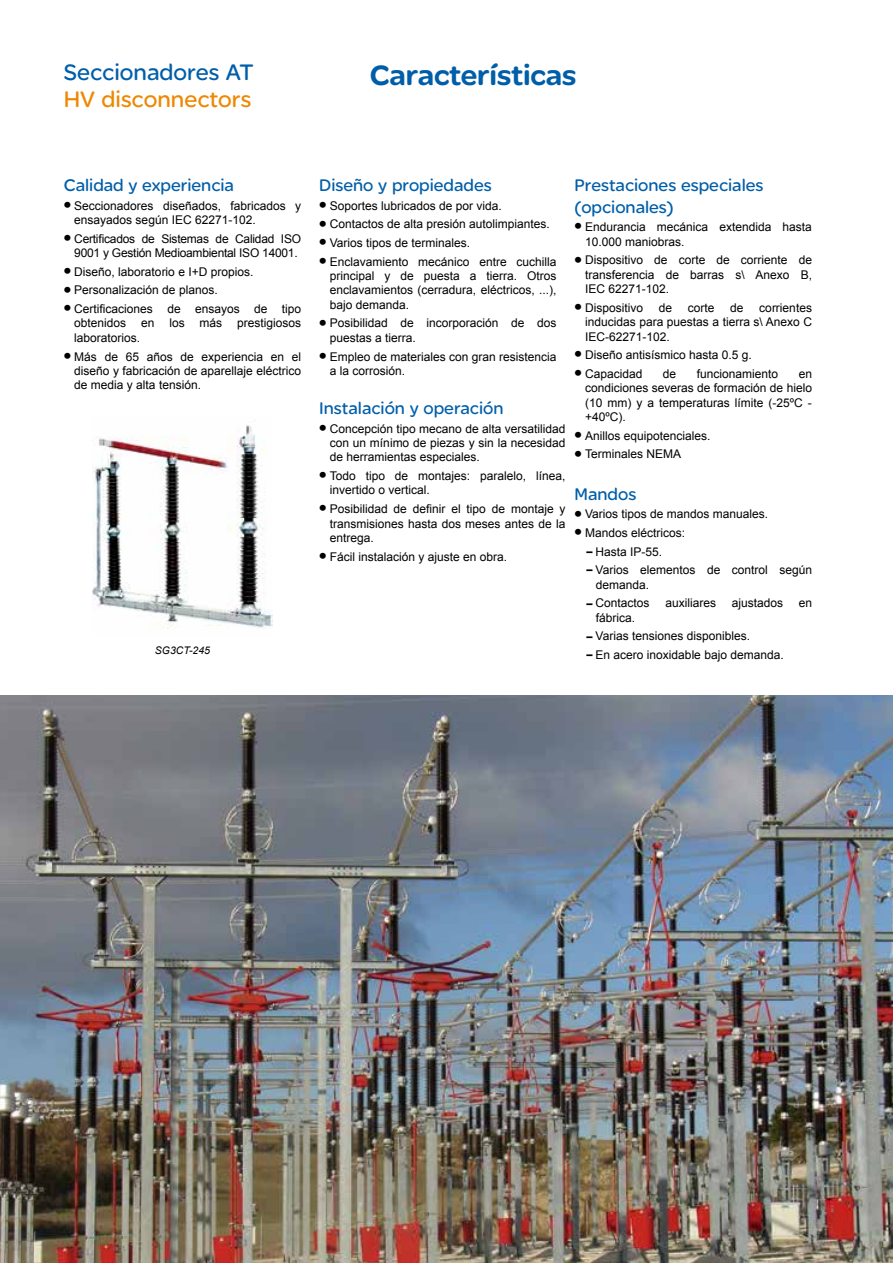
<style>
.page{position:relative;width:893px;height:1263px;background:#fff}
.page>*{position:absolute;margin:0;border:0;box-sizing:border-box;transform-origin:0 0}
.t1{font:900 30px "SE Optimist";letter-spacing:-.005em;color:#005ea9}
.t2{font:24px "SE Optimist";color:#005ea9}
.t3{font:24px "SE Optimist";color:#ee8802}
.t4{font:18px/21.6px "SE Optimist";color:#005ea9}
.t5{font:12px/14.4px "Arial";color:#000;text-align:justify}
.t6{font:12px/14.4px "Arial";letter-spacing:-.02em;color:#000;text-align:center}
.t7{font:italic 10.5px "Arial";color:#000}
.s1{font-weight:700;font-size:21px}
.s2{font-family:"Helvetica Neue";font-size:21px}
</style>
<div class="page">
<img style="left:93px;top:425px;width:179px;height:203px">
<img style="left:0;top:695px;width:893px;height:568px">
<h2 class="t2" style="left:64px;top:59px;width:191px">Seccionadores AT</h2>
<h2 class="t3" style="left:64px;top:86px;width:189px">HV disconnectors</h2>
<h1 class="t1" style="left:370px;top:58px;width:208px">Características</h1>
<h3 class="t4" style="left:64px;top:174px;width:172px">Calidad y experiencia</h3>
<p class="t5" style="left:74px;top:198px;width:228px;text-indent:-10px"><span class="s1">•</span> Seccionadores diseñados, fabricados y ensayados según IEC 62271-102.</p>
<p class="t6" style="left:64px;top:231px;width:239px"><span class="s1">•</span> Certificados de Sistemas de Calidad ISO<br>9001 y Gestión Medioambiental ISO 14001.</p>
<p class="t5" style="left:64px;top:264px;width:191px"><span class="s1">•</span> Diseño, laboratorio e I+D propios.</p>
<p class="t5" style="left:64px;top:283px;width:155px"><span class="s1">•</span> Personalización de planos.</p>
<p class="t5" style="left:74px;top:302px;width:228px;text-indent:-10px"><span class="s1">•</span> Certificaciones de ensayos de tipo obtenidos en los más prestigiosos laboratorios.</p>
<p class="t5" style="left:74px;top:349px;width:228px;text-indent:-10px"><span class="s1">•</span> Más de 65 años de experiencia en el diseño y fabricación de aparellaje eléctrico de media y alta tensión.</p>
<p class="t7" style="left:155px;top:644px;width:57px">SG3CT-245</p>
<h3 class="t4" style="left:319px;top:174px;width:174px">Diseño y propiedades</h3>
<p class="t5" style="left:319px;top:198px;width:184px"><span class="s1">•</span> Soportes lubricados de por vida.</p>
<p class="t5" style="left:319px;top:217px;width:232px"><span class="s1">•</span> Contactos de alta presión autolimpiantes.</p>
<p class="t5" style="left:319px;top:236px;width:152px"><span class="s1">•</span> Varios tipos de terminales.</p>
<p class="t5" style="left:330px;top:254px;width:228px;text-indent:-10px"><span class="s1">•</span> Enclavamiento mecánico entre cuchilla principal y de puesta a tierra. Otros enclavamientos (cerradura, eléctricos, ...), bajo demanda.</p>
<p class="t5" style="left:330px;top:316px;width:228px;text-indent:-10px"><span class="s1">•</span> Posibilidad de incorporación de dos puestas a tierra.</p>
<p class="t5" style="left:330px;top:349px;width:228px;text-indent:-10px"><span class="s1">•</span> Empleo de materiales con gran resistencia a la corrosión.</p>
<h3 class="t4" style="left:319px;top:397px;width:186px">Instalación y operación</h3>
<p class="t5" style="left:330px;top:421px;width:237px;text-indent:-10px"><span class="s1">•</span> Concepción tipo mecano de alta versatilidad con un mínimo de piezas y sin la necesidad de herramientas especiales.</p>
<p class="t5" style="left:330px;top:469px;width:237px;text-indent:-10px"><span class="s1">•</span> Todo tipo de montajes: paralelo, línea, invertido o vertical.</p>
<p class="t5" style="left:330px;top:502px;width:237px;text-indent:-10px"><span class="s1">•</span> Posibilidad de definir el tipo de montaje y transmisiones hasta dos meses antes de la entrega.</p>
<p class="t5" style="left:319px;top:549px;width:189px"><span class="s1">•</span> Fácil instalación y ajuste en obra.</p>
<h3 class="t4" style="left:575px;top:174px;width:190px">Prestaciones especiales (opcionales)</h3>
<p class="t5" style="left:585px;top:220px;width:228px;text-indent:-10px"><span class="s1">•</span> Endurancia mecánica extendida hasta<br>10.000 maniobras.</p>
<p class="t5" style="left:585px;top:253px;width:228px;text-indent:-10px"><span class="s1">•</span> Dispositivo de corte de corriente de transferencia de barras s\ Anexo B, IEC 62271-102.</p>
<p class="t5" style="left:575px;top:300px;width:70px"><span class="s1">•</span> Dispositivo</p>
<p class="t5" style="left:659px;top:300px;width:15px">de</p>
<p class="t5" style="left:688px;top:300px;width:28px">corte</p>
<p class="t5" style="left:730px;top:300px;width:15px">de</p>
<p class="t5" style="left:585px;top:300px;width:228px;text-indent:174px">corrientes inducidas para puestas a tierra s\ Anexo C IEC-62271-102.</p>
<p class="t5" style="left:575px;top:348px;width:179px"><span class="s1">•</span> Diseño antisísmico hasta 0.5 g.</p>
<p class="t5" style="left:575px;top:366px;width:69px"><span class="s1">•</span> Capacidad</p>
<p class="t5" style="left:663px;top:366px;width:15px">de</p>
<p class="t5" style="left:697px;top:366px;width:83px">funcionamiento</p>
<p class="t5" style="left:585px;top:366px;width:228px;text-indent:214px">en condiciones severas de formación de hielo (10 mm) y a temperaturas límite (-25ºC - +40ºC).</p>
<p class="t5" style="left:575px;top:428px;width:137px"><span class="s1">•</span> Anillos equipotenciales.</p>
<p class="t5" style="left:575px;top:447px;width:108px"><span class="s1">•</span> Terminales NEMA</p>
<h3 class="t4" style="left:575px;top:483px;width:63px">Mandos</h3>
<p class="t5" style="left:575px;top:507px;width:195px"><span class="s1">•</span> Varios tipos de mandos manuales.</p>
<p class="t5" style="left:575px;top:525px;width:112px"><span class="s1">•</span> Mandos eléctricos:</p>
<p class="t5" style="left:585px;top:544px;width:78px"><span class="s2">-</span> Hasta IP-55.</p>
<p class="t5" style="left:596px;top:563px;width:218px;text-indent:-11px"><span class="s2">-</span> Varios elementos de control según demanda.</p>
<p class="t5" style="left:585px;top:596px;width:66px"><span class="s2">-</span> Contactos</p>
<p class="t5" style="left:665px;top:596px;width:52px">auxiliares</p>
<p class="t5" style="left:732px;top:596px;width:53px">ajustados</p>
<p class="t5" style="left:799px;top:596px;width:15px">en</p>
<p class="t5" style="left:596px;top:610px;width:41px">fábrica.</p>
<p class="t5" style="left:585px;top:629px;width:166px"><span class="s2">-</span> Varias tensiones disponibles.</p>
<p class="t5" style="left:585px;top:647px;width:200px"><span class="s2">-</span> En acero inoxidable bajo demanda.</p>
</div>
